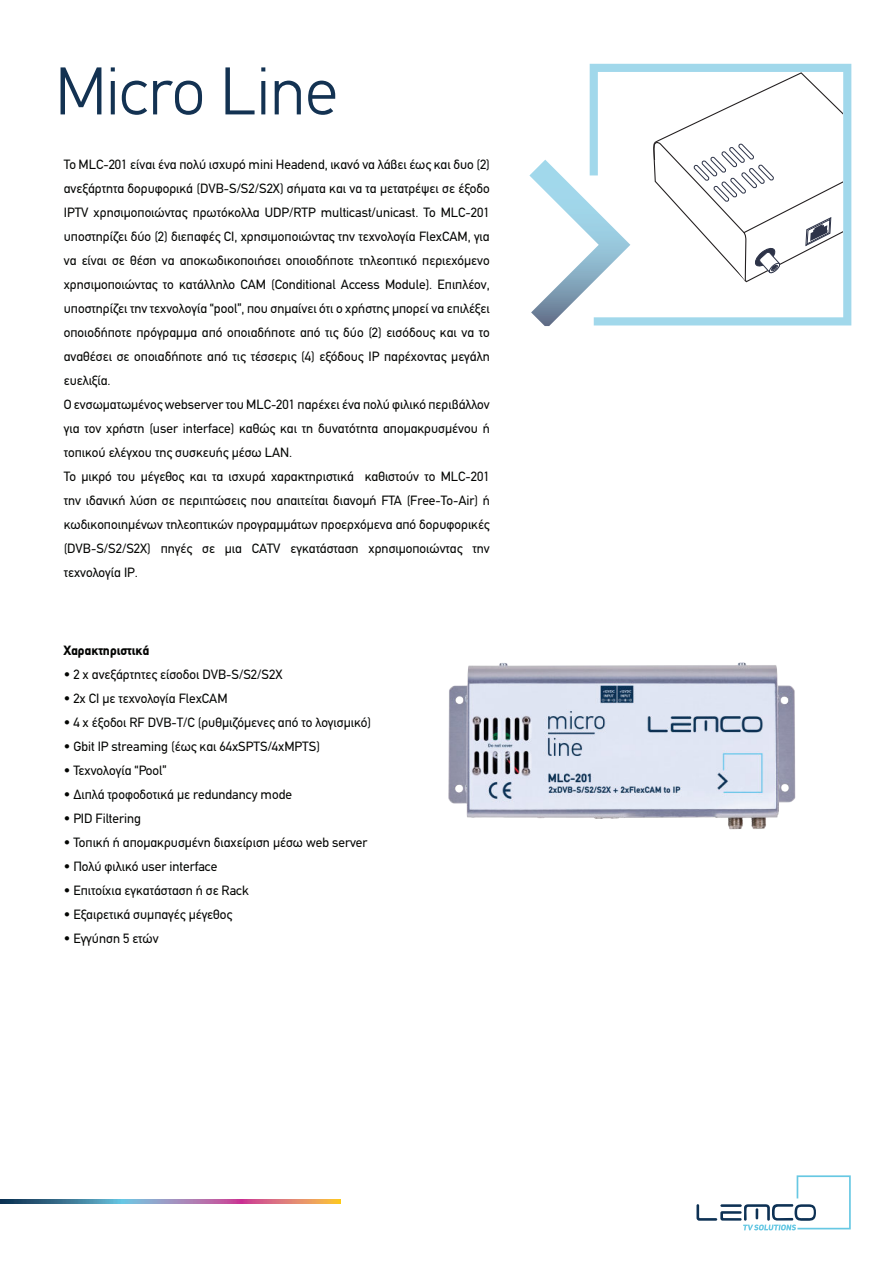
<style>
.page{position:relative;width:893px;height:1263px;background:#fff}
.page>*{position:absolute;margin:0;border:0;box-sizing:border-box;transform-origin:0 0}
.t1{font:300 67.5px "PF Din Text";color:#133252}
.t2{font:13.5px/24px "PF Din Text";color:#040503}
.t3{font:900 13.5px "PF Din Text";color:#040503}
</style>
<div class="page">
<svg style="left:0;top:1199px;width:340px;height:4px"></svg>
<svg style="left:696px;top:1175px;width:155px;height:55px"></svg>
<svg style="left:590px;top:64px;width:261px;height:261px"></svg>
<svg style="left:529px;top:160px;width:101px;height:166px"></svg>
<svg style="left:653px;top:73px;width:190px;height:209px"></svg>
<img style="left:448px;top:662px;width:348px;height:168px">
<h1 class="t1" style="left:55px;top:51px;width:284px">Micro Line</h1>
<p class="t2" style="left:64px;top:152px;width:427px">Το MLC-201 είναι ένα πολύ ισχυρό mini Headend, ικανό να λάβει έως και δυο (2) ανεξάρτητα δορυφορικά (DVB-S/S2/S2X) σήματα και να τα μετατρέψει σε έξοδο IPTV χρησιμοποιώντας πρωτόκολλα UDP/RTP multicast/unicast. Το MLC-201 υποστηρίζει δύο (2) διεπαφές CI, χρησιμοποιώντας την τεχνολογία FlexCAM, για να είναι σε θέση να αποκωδικοποιήσει οποιοδήποτε τηλεοπτικό περιεχόμενο χρησιμοποιώντας το κατάλληλο CAM (Conditional Access Module). Επιπλέον, υποστηρίζει την τεχνολογία “pool”, που σημαίνει ότι ο χρήστης μπορεί να επιλέξει οποιοδήποτε πρόγραμμα από οποιαδήποτε από τις δύο (2) εισόδους και να το αναθέσει σε οποιαδήποτε από τις τέσσερις (4) εξόδους IP παρέχοντας μεγάλη ευελιξία.<br>Ο ενσωματωμένος webserver του MLC-201 παρέχει ένα πολύ φιλικό περιβάλλον για τον χρήστη (user interface) καθώς και τη δυνατότητα απομακρυσμένου ή τοπικού ελέγχου της συσκευής μέσω LAN.<br>Το μικρό του μέγεθος και τα ισχυρά χαρακτηριστικά καθιστούν το MLC-201 την ιδανική λύση σε περιπτώσεις που απαιτείται διανομή FTA (Free-To-Air) ή κωδικοποιημένων τηλεοπτικών προγραμμάτων προερχόμενα από δορυφορικές (DVB-S/S2/S2X) πηγές σε μια CATV εγκατάσταση χρησιμοποιώντας την τεχνολογία IP.</p>
<p class="t3" style="left:64px;top:643px;width:87px">Xαρακτηριστικά</p>
<p class="t2" style="left:64px;top:663px;width:220px">• 2 x ανεξάρτητες είσοδοι DVB-S/S2/S2X</p>
<p class="t2" style="left:64px;top:687px;width:165px">• 2x CI με τεχνολογία FlexCAM</p>
<p class="t2" style="left:64px;top:711px;width:309px">• 4 x έξοδοι RF DVB-T/C (ρυθμιζόμενες από το λογισμικό)</p>
<p class="t2" style="left:64px;top:735px;width:258px">• Gbit IP streaming (έως και 64xSPTS/4xMPTS)</p>
<p class="t2" style="left:64px;top:759px;width:104px">• Τεχνολογία “Pool”</p>
<p class="t2" style="left:64px;top:783px;width:230px">• Διπλά τροφοδοτικά με redundancy mode</p>
<p class="t2" style="left:64px;top:807px;width:79px">• PID Filtering</p>
<p class="t2" style="left:64px;top:831px;width:305px">• Τοπική ή απομακρυσμένη διαχείριση μέσω web server</p>
<p class="t2" style="left:64px;top:855px;width:155px">• Πολύ φιλικό user interface</p>
<p class="t2" style="left:64px;top:879px;width:187px">• Επιτοίχια εγκατάσταση ή σε Rack</p>
<p class="t2" style="left:64px;top:903px;width:170px">• Εξαιρετικά συμπαγές μέγεθος</p>
<p class="t2" style="left:64px;top:927px;width:96px">• Εγγύηση 5 ετών</p>
</div>
